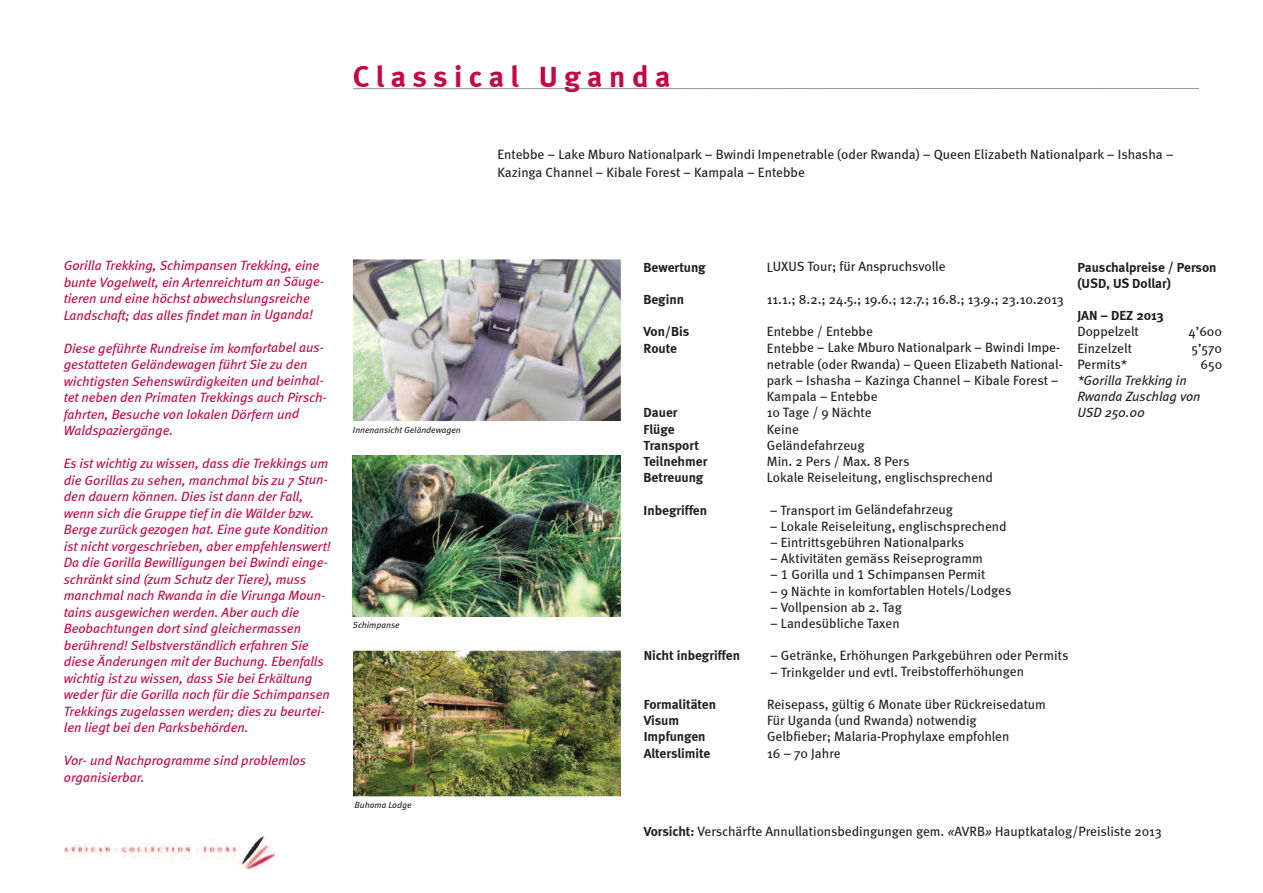
<style>
.page{position:relative;width:1263px;height:893px;background:#fff}
.page>*{position:absolute;margin:0;border:0;box-sizing:border-box;transform-origin:0 0}
.t1{font:700 30px "Meta";letter-spacing:.21em;color:#c30945}
.t2{font:italic 13.5px/16.5px "Meta";color:#c30945}
.t3{font:13.5px/16.2px "Meta";color:#231f20}
.t4{font:13.5px/16.2px "Meta Book LF";color:#231f20}
.t5{font:700 13.5px/16.2px "Meta";color:#231f20}
.t6{font:italic 13.5px/16.2px "Meta";color:#231f20}
.t7{font:italic 9px "Meta Book LF";color:#231f20}
.s1{font-family:"Meta"}
.s2{font-family:"Meta Book LF"}
.s3{font-weight:700}
.s4{font-style:italic}
</style>
<div class="page">
<hr style="left:353px;top:88px;width:846px;height:1px;background:#939598">
<img style="left:353px;top:455px;width:268px;height:162px">
<img style="left:353px;top:259px;width:268px;height:162px">
<img style="left:353px;top:651px;width:268px;height:145px">
<img style="left:65px;top:836px;width:210px;height:32px">
<h1 class="t1" style="left:353px;top:59px;width:319px">Classical Uganda</h1>
<p class="t4" style="left:497px;top:145px;width:678px;line-height:18px">Entebbe – Lake Mburo Nationalpark – Bwindi Impenetrable (oder Rwanda) – Queen Elizabeth Nationalpark – Ishasha –<br>Kazinga Channel – Kibale Forest – Kampala – Entebbe</p>
<p class="t2" style="left:64px;top:257px;width:262px">Gorilla Trekking, Schimpansen Trekking, eine bunte Vogelwelt, ein Artenreichtum an Säuge&shy;tieren und eine höchst abwechslungsreiche Landschaft; das alles findet man in Uganda!</p>
<p class="t2" style="left:64px;top:339px;width:265px">Diese geführte Rundreise im komfortabel aus&shy;gestatteten Geländewagen führt Sie zu den wichtigsten Sehenswürdigkeiten und beinhal&shy;tet neben den Primaten Trekkings auch Pirsch&shy;fahrten, Besuche von lokalen Dörfern und Waldspaziergänge.</p>
<p class="t2" style="left:64px;top:455px;width:268px">Es ist wichtig zu wissen, dass die Trekkings um die Gorillas zu sehen, manchmal bis zu 7 Stun&shy;den dauern können. Dies ist dann der Fall, wenn sich die Gruppe tief in die Wälder bzw.<br>Berge zurück gezogen hat. Eine gute Kondition ist nicht vorgeschrieben, aber empfehlenswert!<br>Da die Gorilla Bewilligungen bei Bwindi einge&shy;schränkt sind (zum Schutz der Tiere), muss manchmal nach Rwanda in die Virunga Moun&shy;tains ausgewichen werden. Aber auch die Beobachtungen dort sind gleichermassen berührend! Selbstverständlich erfahren Sie diese Änderungen mit der Buchung. Ebenfalls wichtig ist zu wissen, dass Sie bei Erkältung weder für die Gorilla noch für die Schimpansen Trekkings zugelassen werden; dies zu beurtei&shy;len liegt bei den Parksbehörden.</p>
<p class="t2" style="left:64px;top:752px;width:244px">Vor- und Nachprogramme sind problemlos organisierbar.</p>
<p class="t7" style="left:353px;top:424px;width:109px">Innenansicht Geländewagen</p>
<p class="t7" style="left:353px;top:620px;width:48px">Schimpanse</p>
<p class="t7" style="left:355px;top:800px;width:58px">Buhoma Lodge</p>
<p class="t5" style="left:643px;top:259px;width:64px">Bewertung</p>
<p class="t5" style="left:643px;top:291px;width:42px">Beginn</p>
<p class="t5" style="left:643px;top:323px;width:47px">Von/Bis<br>Route</p>
<p class="t5" style="left:644px;top:404px;width:65px">Dauer<br>Flüge<br>Transport<br>Teilnehmer<br>Betreuung</p>
<p class="t5" style="left:644px;top:502px;width:65px">Inbegriffen</p>
<p class="t5" style="left:644px;top:647px;width:98px">Nicht inbegriffen</p>
<p class="t5" style="left:644px;top:696px;width:74px">Formalitäten<br>Visum<br>Impfungen<br>Alterslimite</p>
<p class="t3" style="left:767px;top:258px;width:180px">LUXUS Tour; für Anspruchsvolle</p>
<p class="t3" style="left:767px;top:291px;width:298px">11.1.; 8.2.; 24.5.; 19.6.; 12.7.; 16.8.; 13.9.; 23.10.2013</p>
<p class="t3" style="left:767px;top:323px;width:108px">Entebbe / Entebbe</p>
<p class="t4" style="left:767px;top:339px;width:297px"><span class="s1">Entebbe</span> – Lake Mburo Nationalpark – Bwindi Impe&shy;netrable (oder Rwanda) – Queen Elizabeth National&shy;park – Ishasha – Kazinga Channel – Kibale Forest – Kampala – Entebbe</p>
<p class="t3" style="left:767px;top:404px;width:227px">10 Tage / 9 Nächte<br>Keine<br>Geländefahrzeug<br>Min. 2 Pers / Max. 8 Pers<br>Lokale Reiseleitung, englischsprechend</p>
<p class="t3" style="left:770px;top:501px;width:185px">– Transport im Geländefahrzeug</p>
<p class="t3" style="left:770px;top:518px;width:238px">– Lokale Reiseleitung, englischsprechend</p>
<p class="t3" style="left:770px;top:534px;width:196px">– Eintrittsgebühren Nationalparks</p>
<p class="t4" style="left:770px;top:550px;width:214px">– Aktivitäten gemäss Reiseprogramm</p>
<p class="t4" style="left:770px;top:566px;width:217px">– 1 Gorilla und 1 Schimpansen Permit</p>
<p class="t3" style="left:770px;top:582px;width:243px">– 9 Nächte in komfortablen Hotels/Lodges</p>
<p class="t3" style="left:770px;top:599px;width:134px"><span class="s2">–</span> Vollpension ab 2. Tag</p>
<p class="t3" style="left:770px;top:615px;width:131px">– Landesübliche Taxen</p>
<p class="t3" style="left:770px;top:647px;width:300px">– Getränke, Erhöhungen Parkgebühren oder Permits</p>
<p class="t3" style="left:770px;top:663px;width:255px"><span class="s2">–</span> Trinkgelder und evtl. Treibstofferhöhungen</p>
<p class="t3" style="left:767px;top:696px;width:281px">Reisepass, gültig 6 Monate über Rückreisedatum Für Uganda (und Rwanda) notwendig<br>Gelbfieber; Malaria-Prophylaxe empfohlen<br>16 – 70 Jahre</p>
<p class="t5" style="left:1077px;top:259px;width:141px">Pauschalpreise / Person (USD, US Dollar)</p>
<p class="t5" style="left:1077px;top:307px;width:88px">JAN – DEZ 2013</p>
<p class="t3" style="left:1077px;top:323px;width:63px">Doppelzelt</p>
<p class="t3" style="left:1188px;top:323px;width:35px">4’600</p>
<p class="t3" style="left:1077px;top:340px;width:56px">Einzelzelt</p>
<p class="t3" style="left:1191px;top:340px;width:32px">5’570</p>
<p class="t3" style="left:1077px;top:356px;width:51px">Permits*</p>
<p class="t3" style="left:1200px;top:356px;width:23px">650</p>
<p class="t6" style="left:1077px;top:372px;width:125px">*Gorilla Trekking in<br>Rwanda Zuschlag von<br>USD 250.00</p>
<p class="t3" style="left:644px;top:823px;width:519px"><span class="s3">Vorsicht:</span> Verschärfte Annullationsbedingungen gem. <span class="s4">«</span>AVRB<span class="s4">»</span> Hauptkatalog/Preisliste 2013</p>
</div>
